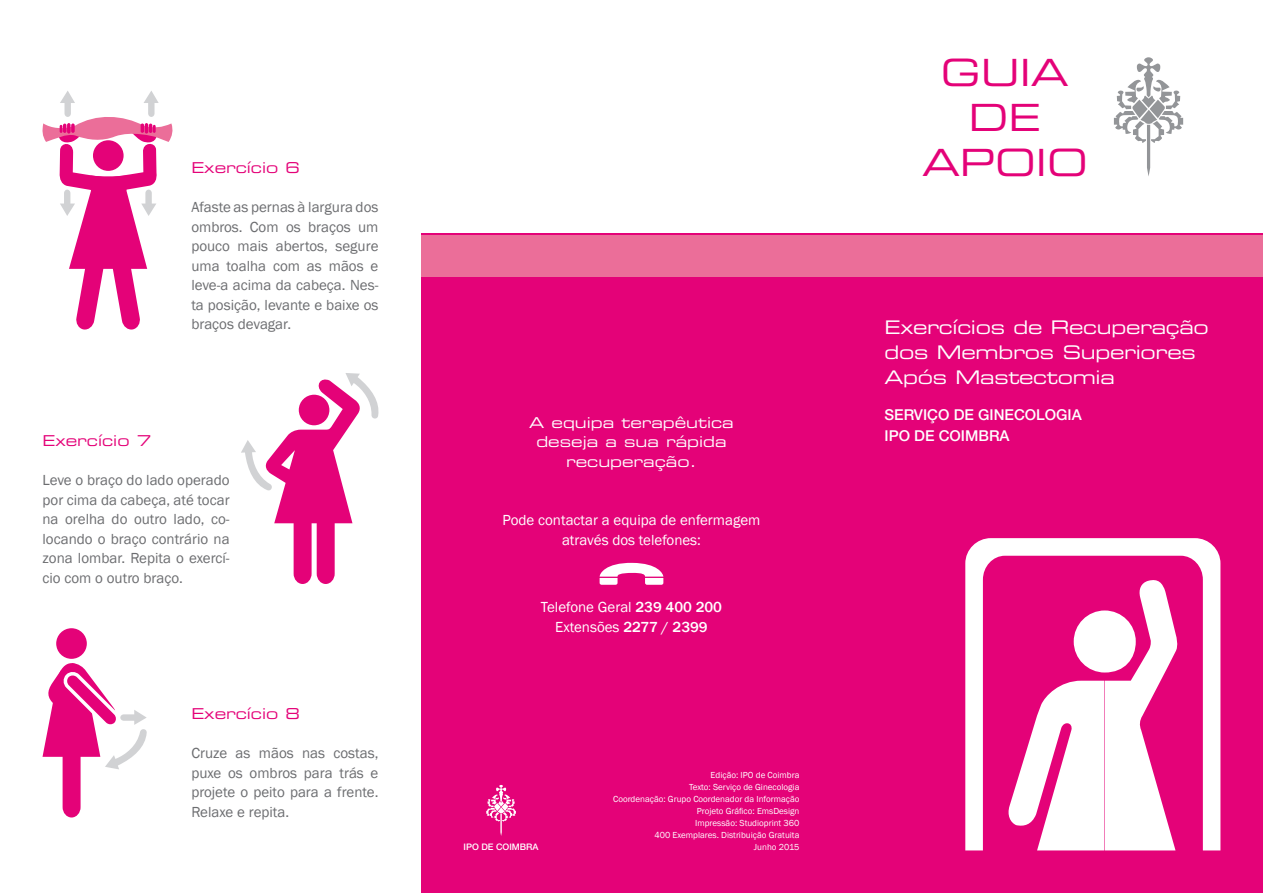
<style>
.page{position:relative;width:1263px;height:893px;background:#fff}
.page>*{position:absolute;margin:0;border:0;box-sizing:border-box;transform-origin:0 0}
.t1{font:37.5px/45px "Eurostile Extended Two";color:#e40278;text-align:center}
.t2{font:18.75px/24.8px "Eurostile Extended Two";letter-spacing:-.015em;color:#fff}
.t3{font:15px/19.5px "Franklin Gothic";color:#6c6d70;text-align:justify}
.t4{font:15px "Franklin Gothic";color:#fff}
.t5{font:15px/19.5px "Eurostile Extended Two";color:#fff;text-align:center}
.t6{font:500 15px "Helvetica Neue";color:#fff}
.t7{font:15px "Eurostile Extended Two";color:#e40278}
.t8{font:9px "Franklin Gothic";color:#fff}
.t9{font:500 9px "Helvetica Neue";color:#fff}
.s1{font-weight:500}
</style>
<div class="page">
<div style="left:421px;top:234px;width:842px;height:659px;background:#e40278"></div>
<div style="left:421px;top:235px;width:842px;height:41px;background:#eb6e99"></div>
<div style="left:56px;top:628px;width:31px;height:31px;background:#e40278;border-radius:50%"></div>
<svg style="left:43px;top:657px;width:104px;height:160px"></svg>
<svg style="left:241px;top:373px;width:138px;height:211px"></svg>
<svg style="left:42px;top:91px;width:131px;height:239px"></svg>
<svg style="left:600px;top:562px;width:63px;height:23px"></svg>
<svg style="left:965px;top:538px;width:255px;height:312px"></svg>
<svg style="left:486px;top:785px;width:30px;height:51px"></svg>
<svg style="left:1114px;top:57px;width:69px;height:119px"></svg>
<p class="t7" style="left:191px;top:158px;width:110px">Exercício 6</p>
<p class="t3" style="left:191px;top:198px;width:189px">Afaste as pernas à largura dos ombros. Com os braços um pouco mais abertos, segure uma toalha com as mãos e leve-a acima da cabeça. Nes&shy;ta posição, levante e baixe os braços devagar.</p>
<p class="t7" style="left:43px;top:431px;width:110px">Exercício 7</p>
<p class="t3" style="left:43px;top:471px;width:189px">Leve o braço do lado operado por cima da cabeça, até tocar na orelha do outro lado, co&shy;locando o braço contrário na zona lombar. Repita o exercí&shy;cio com o outro braço.</p>
<p class="t7" style="left:191px;top:704px;width:110px">Exercício 8</p>
<p class="t3" style="left:191px;top:744px;width:189px">Cruze as mãos nas costas, puxe os ombros para trás e projete o peito para a frente.<br>Relaxe e repita.</p>
<p class="t5" style="left:529px;top:412px;width:206px">A equipa terapêutica</p>
<p class="t5" style="left:536px;top:432px;width:192px">deseja a sua rápida recuperação.</p>
<p class="t4" style="left:502px;top:511px;width:259px">Pode contactar a equipa de enfermagem</p>
<p class="t4" style="left:562px;top:530px;width:140px">através dos telefones:</p>
<p class="t4" style="left:541px;top:598px;width:183px">Telefone Geral <span class="s1">239 400 200</span></p>
<p class="t4" style="left:555px;top:617px;width:154px">Extensões <span class="s1">2277 / 2399</span></p>
<p class="t8" style="left:711px;top:769px;width:90px">Edição: IPO de Coimbra</p>
<p class="t8" style="left:689px;top:781px;width:112px">Texto: Serviço de Ginecologia</p>
<p class="t8" style="left:613px;top:793px;width:188px">Coordenação: Grupo Coordenador da Informação</p>
<p class="t8" style="left:697px;top:805px;width:104px">Projeto Gráfico: EmsDesign</p>
<p class="t8" style="left:695px;top:817px;width:106px">Impressão: Studioprint 360</p>
<p class="t8" style="left:655px;top:829px;width:146px">400 Exemplares. Distribuição Gratuita</p>
<p class="t9" style="left:463px;top:842px;width:77px">IPO DE COIMBRA</p>
<p class="t8" style="left:754px;top:841px;width:47px">Junho 2015</p>
<p class="t1" style="left:941px;top:49px;width:129px">GUIA</p>
<p class="t1" style="left:922px;top:94px;width:167px">DE<br>APOIO</p>
<p class="t2" style="left:884px;top:314px;width:326px">Exercícios de Recuperação dos Membros Superiores<br>Após Mastectomia</p>
<p class="t6" style="left:884px;top:405px;width:199px">SERVIÇO DE GINECOLOGIA</p>
<p class="t6" style="left:884px;top:426px;width:127px">IPO DE COIMBRA</p>
</div>
